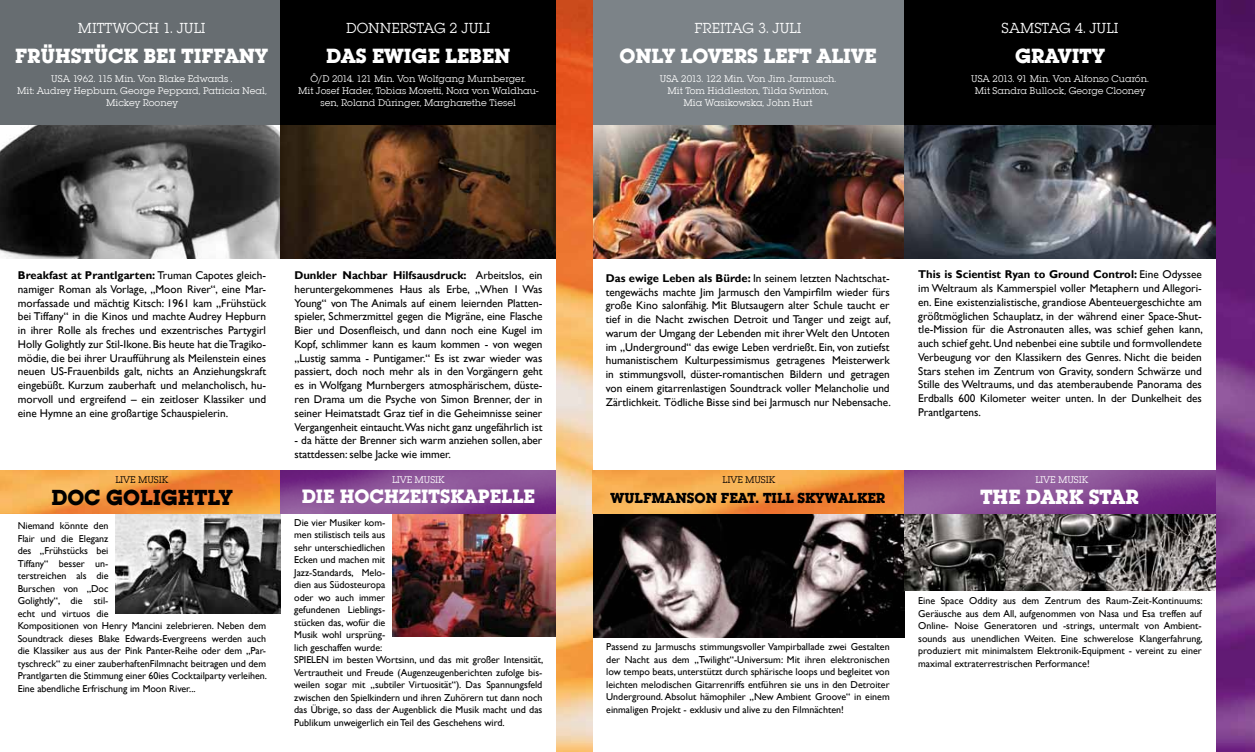
<style>
.page{position:relative;width:1255px;height:752px;background:#fff}
.page>*{position:absolute;margin:0;border:0;box-sizing:border-box;transform-origin:0 0}
.t1{font:700 22.5px "Lubalin Gra Itc TEE";color:#000}
.t2{font:700 21.25px "Lubalin Gra Itc TEE";color:#fff}
.t3{font:700 20px "Lubalin Gra Itc TEE";color:#fff}
.t4{font:15px "Lubalin Gra Itc TEE";color:#fff}
.t5{font:700 15px "Lubalin Gra Itc TEE";color:#000}
.t6{font:11.25px/13.8px "Gill Sans";color:#000;text-align:justify}
.t7{font:10px/12.5px "Gill Sans";letter-spacing:-.005em;color:#000}
.t8{font:10px/12px "Lubalin Gra Itc TEE";color:#fff;text-align:center}
.t9{font:10px "Lubalin Gra Itc TEE";letter-spacing:-.01em;color:#000}
.s1{font-weight:700}
</style>
<div class="page">
<img style="left:592px;top:124px;width:312px;height:135px">
<div style="left:592px;top:0;width:312px;height:124px;background:#7c8388"></div>
<img style="left:0;top:124px;width:556px;height:135px">
<img style="left:904px;top:124px;width:311px;height:135px">
<img style="left:116px;top:513px;width:164px;height:100px">
<img style="left:392px;top:513px;width:164px;height:123px">
<img style="left:0;top:470px;width:556px;height:43px">
<div style="left:0;top:0;width:280px;height:124px;background:#676d71"></div>
<div style="left:280px;top:0;width:276px;height:124px;background:#000"></div>
<img style="left:592px;top:513px;width:312px;height:124px">
<img style="left:556px;top:0;width:36px;height:751px">
<img style="left:592px;top:470px;width:312px;height:43px">
<img style="left:904px;top:470px;width:311px;height:120px">
<div style="left:904px;top:0;width:333px;height:124px;background:#000"></div>
<img style="left:1215px;top:0;width:39px;height:751px">
<h3 class="t4" style="left:78px;top:19px;width:129px">MITTWOCH 1. JULI</h3>
<h3 class="t4" style="left:346px;top:19px;width:146px">DONNERSTAG 2 JULI</h3>
<h3 class="t4" style="left:694px;top:19px;width:109px">FREITAG 3. JULI</h3>
<h2 class="t2" style="left:15px;top:43px;width:254px">FRÜHSTÜCK BEI TIFFANY</h2>
<h2 class="t2" style="left:326px;top:43px;width:185px">DAS EWIGE LEBEN</h2>
<p class="t8" style="left:17px;top:72px;width:251px">USA 1962. 115 Min. Von Blake Edwards .<br>Mit: Audrey Hepburn, George Peppard, Patricia Neal,<br>Mickey Rooney</p>
<p class="t8" style="left:298px;top:72px;width:242px">Ö/D 2014. 121 Min. Von Wolfgang Murnberger.<br>Mit Josef Hader, Tobias Moretti, Nora von Waldhau&shy;sen, Roland Düringer, Margharethe Tiesel</p>
<h2 class="t2" style="left:619px;top:43px;width:259px">ONLY LOVERS LEFT ALIVE</h2>
<p class="t8" style="left:659px;top:72px;width:178px">USA 2013. 122 Min. Von Jim Jarmusch.<br>Mit Tom Hiddleston, Tilda Swinton,<br>Mia Wasikowska, John Hurt</p>
<h3 class="t4" style="left:1001px;top:19px;width:118px">SAMSTAG 4. JULI</h3>
<h2 class="t2" style="left:1015px;top:43px;width:91px">GRAVITY</h2>
<p class="t8" style="left:971px;top:72px;width:179px">USA 2013. 91 Min. Von Alfonso Cuarón.<br>Mit Sandra Bullock, George Clooney</p>
<p class="t6" style="left:18px;top:268px;width:250px"><span class="s1">Breakfast at Prantlgarten:</span> Truman Capotes gleich&shy;namiger Roman als Vorlage, „Moon River“, eine Mar&shy;morfassade und mächtig Kitsch: 1961 kam „Frühstück bei Tiffany“ in die Kinos und machte Audrey Hepburn in ihrer Rolle als freches und exzentrisches Partygirl Holly Golightly zur Stil-Ikone. Bis heute hat die Tragiko&shy;mödie, die bei ihrer Uraufführung als Meilenstein eines neuen US-Frauenbilds galt, nichts an Anziehungskraft eingebüßt. Kurzum zauberhaft und melancholisch, hu&shy;morvoll und ergreifend – ein zeitloser Klassiker und eine Hymne an eine großartige Schauspielerin.</p>
<p class="t6" style="left:294px;top:268px;width:249px"><span class="s1">Dunkler Nachbar Hilfsausdruck:</span> Arbeitslos, ein heruntergekommenes Haus als Erbe, „When I Was Young“ von The Animals auf einem leiernden Platten&shy;spieler, Schmerzmittel gegen die Migräne, eine Flasche Bier und Dosenfleisch, und dann noch eine Kugel im Kopf, schlimmer kann es kaum kommen - von wegen „Lustig samma - Puntigamer.“ Es ist zwar wieder was passiert, doch noch mehr als in den Vorgängern geht es in Wolfgang Murnbergers atmosphärischem, düste&shy;ren Drama um die Psyche von Simon Brenner, der in seiner Heimatstadt Graz tief in die Geheimnisse seiner Vergangenheit eintaucht.Was nicht ganz ungefährlich ist</p>
<p class="t6" style="left:294px;top:433px;width:249px">- da hätte der Brenner sich warm anziehen sollen, aber stattdessen: selbe Jacke wie immer.</p>
<p class="t6" style="left:605px;top:271px;width:286px"><span class="s1">Das ewige Leben als Bürde:</span> In seinem letzten Nachtschat&shy;tengewächs machte Jim Jarmusch den Vampirfilm wieder fürs große Kino salonfähig. Mit Blutsaugern alter Schule taucht er tief in die Nacht zwischen Detroit und Tanger und zeigt auf, warum der Umgang der Lebenden mit ihrer Welt den Untoten im „Underground“ das ewige Leben verdrießt. Ein, von zutiefst humanistischem Kulturpessimismus getragenes Meisterwerk in stimmungsvoll, düster-romantischen Bildern und getragen von einem gitarrenlastigen Soundtrack voller Melancholie und Zärtlichkeit. Tödliche Bisse sind bei Jarmusch nur Nebensache.</p>
<p class="t6" style="left:918px;top:267px;width:286px"><span class="s1">This is Scientist Ryan to Ground Control:</span> Eine Odyssee im Weltraum als Kammerspiel voller Metaphern und Allegori&shy;en. Eine existenzialistische, grandiose Abenteuergeschichte am größtmöglichen Schauplatz, in der während einer Space-Shut&shy;tle-Mission für die Astronauten alles, was schief gehen kann, auch schief geht. Und nebenbei eine subtile und formvollendete Verbeugung vor den Klassikern des Genres. Nicht die beiden Stars stehen im Zentrum von Gravity, sondern Schwärze und Stille des Weltraums, und das atemberaubende Panorama des Erdballs 600 Kilometer weiter unten. In der Dunkelheit des Prantlgartens.</p>
<p class="t9" style="left:115px;top:473px;width:54px">LIVE MUSIK</p>
<h1 class="t1" style="left:51px;top:483px;width:183px">DOC GOLIGHTLY</h1>
<p class="t8" style="left:392px;top:473px;width:54px">LIVE MUSIK</p>
<h3 class="t3" style="left:302px;top:484px;width:235px">DIE HOCHZEITSKAPELLE</h3>
<p class="t9" style="left:722px;top:473px;width:54px">LIVE MUSIK</p>
<p class="t8" style="left:1035px;top:473px;width:54px">LIVE MUSIK</p>
<h2 class="t2" style="left:980px;top:483px;width:160px">THE DARK STAR</h2>
<h3 class="t5" style="left:610px;top:489px;width:276px">WULFMANSON FEAT. TILL SKYWALKER</h3>
<p class="t7" style="left:18px;top:519px;width:251px">Niemand könnte den<br>Flair und die Eleganz<br>des „Frühstücks bei<br>Tiffany“ besser un-<br>terstreichen als die<br>Burschen von „Doc<br>Golightly“, die stil-<br>echt und virtuos die<br>Kompositionen von Henry Mancini zelebrieren. Neben dem Soundtrack dieses Blake Edwards-Evergreens werden auch die Klassiker aus aus der Pink Panter-Reihe oder dem „Par&shy;tyschreck“ zu einer zauberhaftenFilmnacht beitragen und dem Prantlgarten die Stimmung einer 60ies Cocktailparty verleihen.<br>Eine abendliche Erfrischung im Moon River...</p>
<p class="t7" style="left:294px;top:516px;width:251px">Die vier Musiker kom-<br>men stilistisch teils aus<br>sehr unterschiedlichen<br>Ecken und machen mit<br>Jazz-Standards, Melo-<br>dien aus Südosteuropa<br>oder wo auch immer<br>gefundenen Lieblings-<br>stücken das, wofür die<br>Musik wohl ursprüng-<br>lich geschaffen wurde:<br>SPIELEN im besten Wortsinn, und das mit großer Intensität, Vertrautheit und Freude (Augenzeugenberichten zufolge bis&shy;weilen sogar mit „subtiler Virtuosität“). Das Spannungsfeld zwischen den Spielkindern und ihren Zuhörern tut dann noch das Übrige, so dass der Augenblick die Musik macht und das Publikum unweigerlich ein Teil des Geschehens wird.</p>
<p class="t7" style="left:606px;top:640px;width:285px;text-align:justify">Passend zu Jarmuschs stimmungsvoller Vampirballade zwei Gestalten der Nacht aus dem „Twilight“-Universum: Mit ihren elektronischen low tempo beats, unterstützt durch sphärische loops und begleitet von leichten melodischen Gitarrenriffs entführen sie uns in den Detroiter Underground. Absolut hämophiler „New Ambient Groove“ in einem einmaligen Projekt - exklusiv und alive zu den Filmnächten!</p>
<p class="t7" style="left:918px;top:594px;width:286px;text-align:justify">Eine Space Oddity aus dem Zentrum des Raum-Zeit-Kontinuums:<br>Geräusche aus dem All, aufgenommen von Nasa und Esa treffen auf Online- Noise Generatoren und -strings, untermalt von Ambient&shy;sounds aus unendlichen Weiten. Eine schwerelose Klangerfahrung, produziert mit minimalstem Elektronik-Equipment - vereint zu einer maximal extraterrestrischen Performance!</p>
</div>
